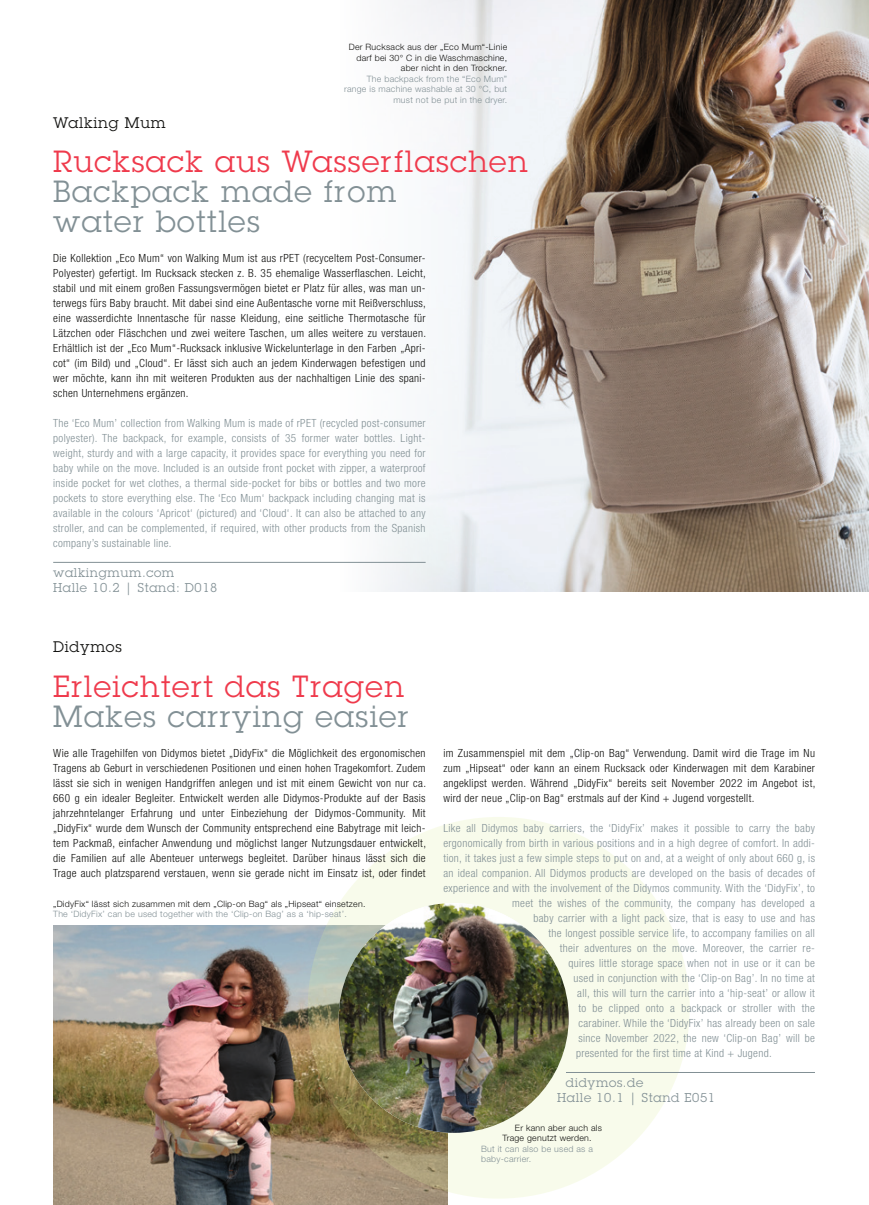
<style>
.page{position:relative;width:869px;height:1205px;background:#fff}
.page>*{position:absolute;margin:0;border:0;box-sizing:border-box;transform-origin:0 0}
.Headline_englisch{font:30px/30px "Lubalin Graph LT";letter-spacing:.05em;color:#829095}
.Headline_deutsch{font:30px "Lubalin Graph LT";letter-spacing:.05em;color:#ef3a4c}
.Dachzeile{font:15px "Lubalin Graph LT";letter-spacing:.05em;color:#11110f}
.Weblink{font:12.5px/15px "Lubalin Graph LT";letter-spacing:.05em;color:#829095}
.Grundtext_deutsch{font:11.25px/15px "Helvetica Neue LT LT47 Light Cond";letter-spacing:.03em;color:#11110f;text-align:justify}
.Grundtext_englisch{font:11.25px/15px "Helvetica Neue LT LT47 Light Cond";letter-spacing:.03em;color:#829095;text-align:justify}
.Bildunterschrift_deutsch{font:300 8.75px/10.5px "Helvetica Neue LT LT45";letter-spacing:.03em;color:#11110f;text-align:right}
.Bildunterschrift_englisch{font:300 8.75px/10.5px "Helvetica Neue LT LT45";letter-spacing:.03em;color:#829095;text-align:right}
</style>
<div class="page">
<img style="left:53px;top:926px;width:394px;height:279px">
<img style="left:337px;top:0;width:531px;height:592px">
<hr style="left:53px;top:562px;width:372px;height:1px;background:#829095">
<svg style="left:307px;top:817px;width:382px;height:381px;background:#e9ead7"></svg>
<img style="left:338px;top:903px;width:230px;height:230px;border-radius:115px">
<hr style="left:565px;top:1072px;width:249px;height:1px;background:#829095">
<p class="Bildunterschrift_deutsch" style="left:348px;top:42px;width:160px">Der Rucksack aus der „Eco Mum“-Linie darf bei 30° C in die Waschmaschine, aber nicht in den Trockner.</p>
<p class="Bildunterschrift_englisch" style="left:344px;top:73px;width:165px">The backpack from the “Eco Mum” range is machine washable at 30 °C, but must not be put in the dryer.</p>
<p class="Dachzeile" style="left:53px;top:113px;width:114px">Walking Mum</p>
<p class="Headline_deutsch" style="left:53px;top:142px;width:476px">Rucksack aus Wasserflaschen</p>
<p class="Headline_englisch" style="left:53px;top:176px;width:344px">Backpack made from water bottles</p>
<p class="Grundtext_deutsch" style="left:53px;top:250px;width:374px">Die Kollektion „Eco Mum“ von Walking Mum ist aus rPET (recyceltem Post-Consumer-Polyester) gefertigt. Im Rucksack stecken z. B. 35 ehemalige Wasserflaschen. Leicht, stabil und mit einem großen Fassungsvermögen bietet er Platz für alles, was man un&shy;terwegs fürs Baby braucht. Mit dabei sind eine Außentasche vorne mit Reißverschluss, eine wasserdichte Innentasche für nasse Kleidung, eine seitliche Thermotasche für Lätzchen oder Fläschchen und zwei weitere Taschen, um alles weitere zu verstauen.<br>Erhältlich ist der „Eco Mum“-Rucksack inklusive Wickelunterlage in den Farben „Apri&shy;cot“ (im Bild) und „Cloud“. Er lässt sich auch an jedem Kinderwagen befestigen und wer möchte, kann ihn mit weiteren Produkten aus der nachhaltigen Linie des spani&shy;schen Unternehmens ergänzen.</p>
<p class="Grundtext_englisch" style="left:53px;top:415px;width:374px">The ‘Eco Mum’ collection from Walking Mum is made of rPET (recycled post-consumer polyester). The backpack, for example, consists of 35 former water bottles. Light&shy;weight, sturdy and with a large capacity, it provides space for everything you need for baby while on the move. Included is an outside front pocket with zipper, a waterproof inside pocket for wet clothes, a thermal side-pocket for bibs or bottles and two more pockets to store everything else. The ‘Eco Mum‘ backpack including changing mat is available in the colours ‘Apricot‘ (pictured) and ‘Cloud‘. It can also be attached to any stroller, and can be complemented, if required, with other products from the Spanish company’s sustainable line.</p>
<p class="Weblink" style="left:53px;top:565px;width:166px">walkingmum.com<br>Halle 10.2 | Stand: D018</p>
<p class="Dachzeile" style="left:53px;top:637px;width:70px">Didymos</p>
<p class="Headline_deutsch" style="left:53px;top:667px;width:352px">Erleichtert das Tragen</p>
<p class="Headline_englisch" style="left:53px;top:701px;width:357px">Makes carrying easier</p>
<p class="Grundtext_deutsch" style="left:53px;top:745px;width:374px">Wie alle Tragehilfen von Didymos bietet „DidyFix“ die Möglichkeit des ergonomischen Tragens ab Geburt in verschiedenen Positionen und einen hohen Tragekomfort. Zudem lässt sie sich in wenigen Handgriffen anlegen und ist mit einem Gewicht von nur ca.<br>660 g ein idealer Begleiter. Entwickelt werden alle Didymos-Produkte auf der Basis jahrzehntelanger Erfahrung und unter Einbeziehung der Didymos-Community. Mit „DidyFix“ wurde dem Wunsch der Community entsprechend eine Babytrage mit leich&shy;tem Packmaß, einfacher Anwendung und möglichst langer Nutzungsdauer entwickelt, die Familien auf alle Abenteuer unterwegs begleitet. Darüber hinaus lässt sich die Trage auch platzsparend verstauen, wenn sie gerade nicht im Einsatz ist, oder findet</p>
<p class="Grundtext_deutsch" style="left:443px;top:745px;width:373px">im Zusammenspiel mit dem „Clip-on Bag“ Verwendung. Damit wird die Trage im Nu zum „Hipseat“ oder kann an einem Rucksack oder Kinderwagen mit dem Karabiner angeklipst werden. Während „DidyFix“ bereits seit November 2022 im Angebot ist, wird der neue „Clip-on Bag“ erstmals auf der Kind + Jugend vorgestellt.</p>
<p class="Grundtext_englisch" style="left:443px;top:820px;width:373px">Like all Didymos baby carriers, the ‘DidyFix’ makes it possible to carry the baby</p>
<p class="Grundtext_englisch" style="left:443px;top:835px;width:373px">ergonomically from birth in various positions and in a high degree of comfort. In addi-</p>
<p class="Grundtext_englisch" style="left:443px;top:850px;width:373px">tion, it takes just a few simple steps to put on and, at a weight of only about 660 g, is</p>
<p class="Grundtext_englisch" style="left:443px;top:865px;width:373px">an ideal companion. All Didymos products are developed on the basis of decades of</p>
<p class="Grundtext_englisch" style="left:443px;top:880px;width:373px">experience and with the involvement of the Didymos community. With the ‘DidyFix’, to</p>
<p class="Grundtext_englisch" style="left:512px;top:895px;width:304px">meet the wishes of the community, the company has developed a</p>
<p class="Grundtext_englisch" style="left:533px;top:910px;width:283px">baby carrier with a light pack size, that is easy to use and has</p>
<p class="Grundtext_englisch" style="left:548px;top:925px;width:268px">the longest possible service life, to accompany families on all</p>
<p class="Grundtext_englisch" style="left:559px;top:940px;width:255px">their adventures on the move. Moreover, the carrier re-</p>
<p class="Grundtext_englisch" style="left:568px;top:955px;width:248px">quires little storage space when not in use or it can be</p>
<p class="Grundtext_englisch" style="left:573px;top:970px;width:243px">used in conjunction with the ‘Clip-on Bag’. In no time at</p>
<p class="Grundtext_englisch" style="left:577px;top:985px;width:239px">all, this will turn the carrier into a ‘hip-seat’ or allow it</p>
<p class="Grundtext_englisch" style="left:578px;top:1000px;width:238px">to be clipped onto a backpack or stroller with the</p>
<p class="Grundtext_englisch" style="left:578px;top:1015px;width:238px">carabiner. While the ‘DidyFix’ has already been on sale</p>
<p class="Grundtext_englisch" style="left:578px;top:1030px;width:238px">since November 2022, the new ‘Clip-on Bag’ will be</p>
<p class="Grundtext_englisch" style="left:575px;top:1045px;width:197px">presented for the first time at Kind + Jugend.</p>
<p class="Weblink" style="left:557px;top:1075px;width:159px;text-indent:9px">didymos.de<br>Halle 10.1 | Stand E051</p>
<p class="Bildunterschrift_deutsch" style="left:502px;top:1122px;width:101px;text-align:left;text-indent:12px">Er kann aber auch als<br>Trage genutzt werden.</p>
<p class="Bildunterschrift_englisch" style="left:481px;top:1143px;width:113px;text-align:left">But it can also be used as a baby-carrier.</p>
<p class="Bildunterschrift_deutsch" style="left:53px;top:898px;width:313px">„DidyFix“ lässt sich zusammen mit dem „Clip-on Bag“ als „Hipseat“ einsetzen.</p>
<p class="Bildunterschrift_englisch" style="left:53px;top:908px;width:295px">The ‘DidyFix’ can be used together with the ‘Clip-on Bag’ as a ‘hip-seat’.</p>
</div>
